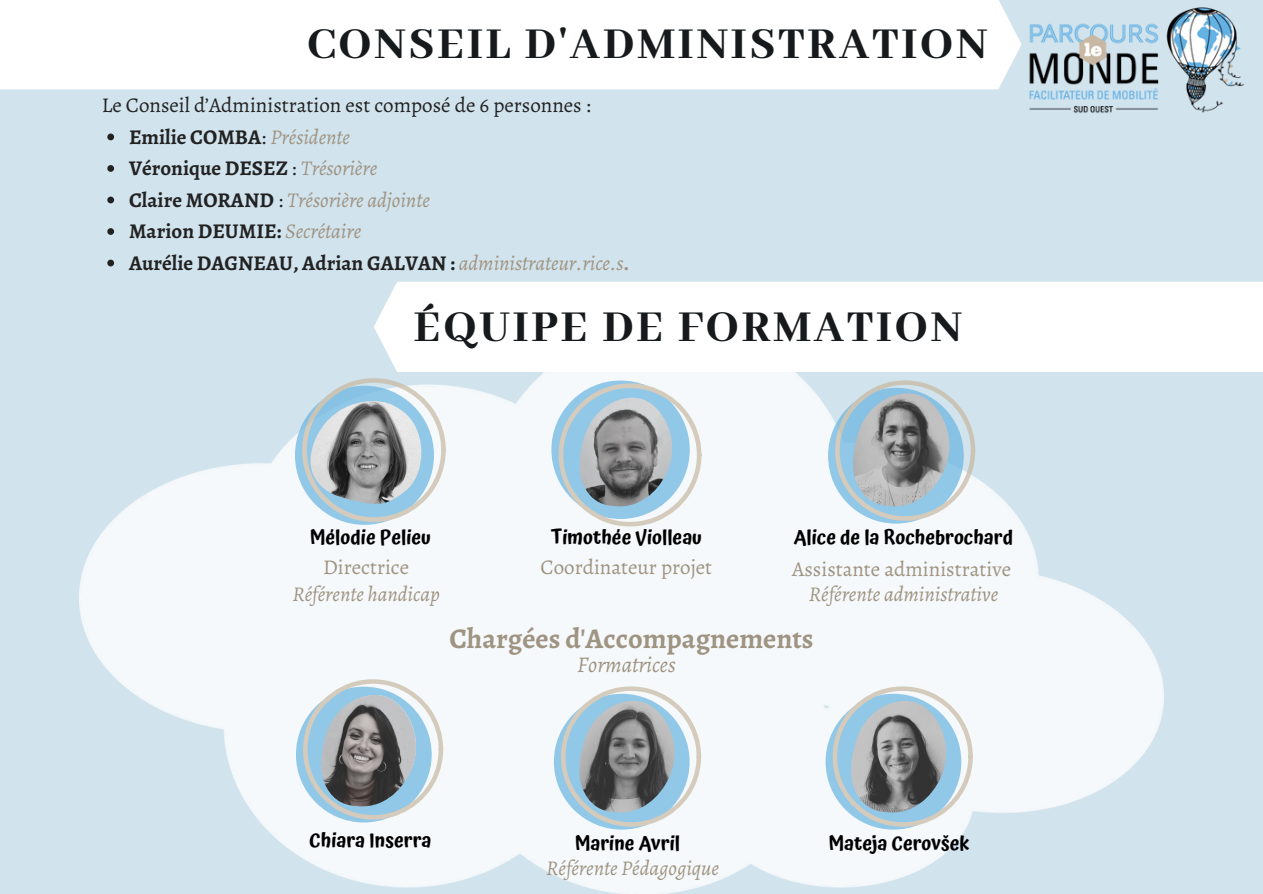
<style>
.page{position:relative;width:1263px;height:894px;background:#fff}
.page>*{position:absolute;margin:0;border:0;box-sizing:border-box;transform-origin:0 0}
.t1{font:800 48px "Abhaya Libre";letter-spacing:.06em;color:#161a1c}
.t2{font:700 28.5px "Alegreya";color:#9f9381}
.t3{font:italic 22.5px "Alegreya";color:#9f9381}
.t4{font:700 21px "Alegreya";color:#222}
.t5{font:italic 21px "Alegreya";color:#9f9381}
.t6{font:21px "Alegreya";color:#9f9381}
.t7{font:21px "Alegreya";color:#222}
.t8{font:600 19.5px "Atma";color:#000}
.s1{font-weight:400}
.s2{font-weight:400;font-style:italic;color:#9f9381}
.s3{font-weight:700;font-style:normal;color:#222}
.s4{font-style:normal;color:#222}
.s5{color:#9f9381}
</style>
<div class="page">
<div style="left:0;top:0;width:1263px;height:893px;background:#d1e3ed"></div>
<img style="left:79px;top:372px;width:1085px;height:521px">
<div style="left:374px;top:282px;width:889px;height:90px;background:#fff"></div>
<div style="left:0;top:0;width:1011px;height:89px;background:#fff"></div>
<img style="left:1011px;top:7px;width:233px;height:107px">
<svg style="left:107px;top:133px;width:7px;height:7px"></svg>
<svg style="left:107px;top:165px;width:7px;height:7px"></svg>
<svg style="left:107px;top:196px;width:7px;height:7px"></svg>
<svg style="left:107px;top:228px;width:7px;height:7px"></svg>
<svg style="left:107px;top:259px;width:7px;height:7px"></svg>
<svg style="left:297px;top:378px;width:149px;height:144px"></svg>
<img style="left:310px;top:401px;width:111px;height:103px">
<svg style="left:553px;top:382px;width:148px;height:144px"></svg>
<svg style="left:830px;top:380px;width:145px;height:141px"></svg>
<img style="left:579px;top:397px;width:93px;height:109px">
<img style="left:853px;top:393px;width:96px;height:113px">
<svg style="left:297px;top:679px;width:146px;height:141px"></svg>
<img style="left:321px;top:694px;width:95px;height:112px">
<svg style="left:555px;top:686px;width:146px;height:141px"></svg>
<img style="left:579px;top:700px;width:95px;height:112px">
<svg style="left:827px;top:686px;width:146px;height:141px"></svg>
<img style="left:851px;top:700px;width:95px;height:112px">
<h1 class="t1" style="left:308px;top:17px;width:681px">CONSEIL D'ADMINISTRATION</h1>
<h1 class="t7" style="left:102px;top:91px;width:491px">Le Conseil d’Administration est composé de 6 personnes :</h1>
<h3 class="t4" style="left:129px;top:122px;width:223px">Emilie COMBA<span class="s1">:</span> <span class="s2">Présidente</span></h3>
<p class="t4" style="left:129px;top:154px;width:250px">Véronique DESEZ <span class="s1">:</span> <span class="s2">Trésorière</span></p>
<p class="t5" style="left:129px;top:185px;width:302px"><span class="s3">Claire MORAND</span> <span class="s4">:</span> Trésorière adjointe</p>
<p class="t4" style="left:129px;top:217px;width:234px">Marion DEUMIE: <span class="s2">Secrétaire</span></p>
<p class="t4" style="left:129px;top:248px;width:502px">Aurélie DAGNEAU, Adrian GALVAN : <span class="s2">administrateur.rice.s</span><span class="s5">.</span></p>
<p class="t1" style="left:414px;top:301px;width:549px">ÉQUIPE DE FORMATION</p>
<p class="t8" style="left:310px;top:526px;width:122px">Mélodie Pelieu</p>
<p class="t6" style="left:323px;top:552px;width:88px">Directrice</p>
<p class="t8" style="left:551px;top:525px;width:152px">Timothée Violleau</p>
<h3 class="t6" style="left:541px;top:552px;width:173px">Coordinateur projet</h3>
<h3 class="t8" style="left:794px;top:526px;width:221px">Alice de la Rochebrochard</h3>
<p class="t6" style="left:792px;top:554px;width:220px">Assistante administrative</p>
<p class="t5" style="left:292px;top:579px;width:149px">Référente handicap</p>
<p class="t5" style="left:809px;top:579px;width:191px">Référente administrative</p>
<p class="t2" style="left:449px;top:618px;width:366px">Chargées d'Accompagnements</p>
<h3 class="t3" style="left:577px;top:649px;width:100px">Formatrices</h3>
<p class="t8" style="left:309px;top:828px;width:124px">Chiara Inserra</p>
<h3 class="t8" style="left:575px;top:832px;width:107px">Marine Avril</h3>
<h3 class="t8" style="left:829px;top:832px;width:143px">Mateja Cerovšek</h3>
<p class="t5" style="left:546px;top:852px;width:174px">Référente Pédagogique</p>
</div>
